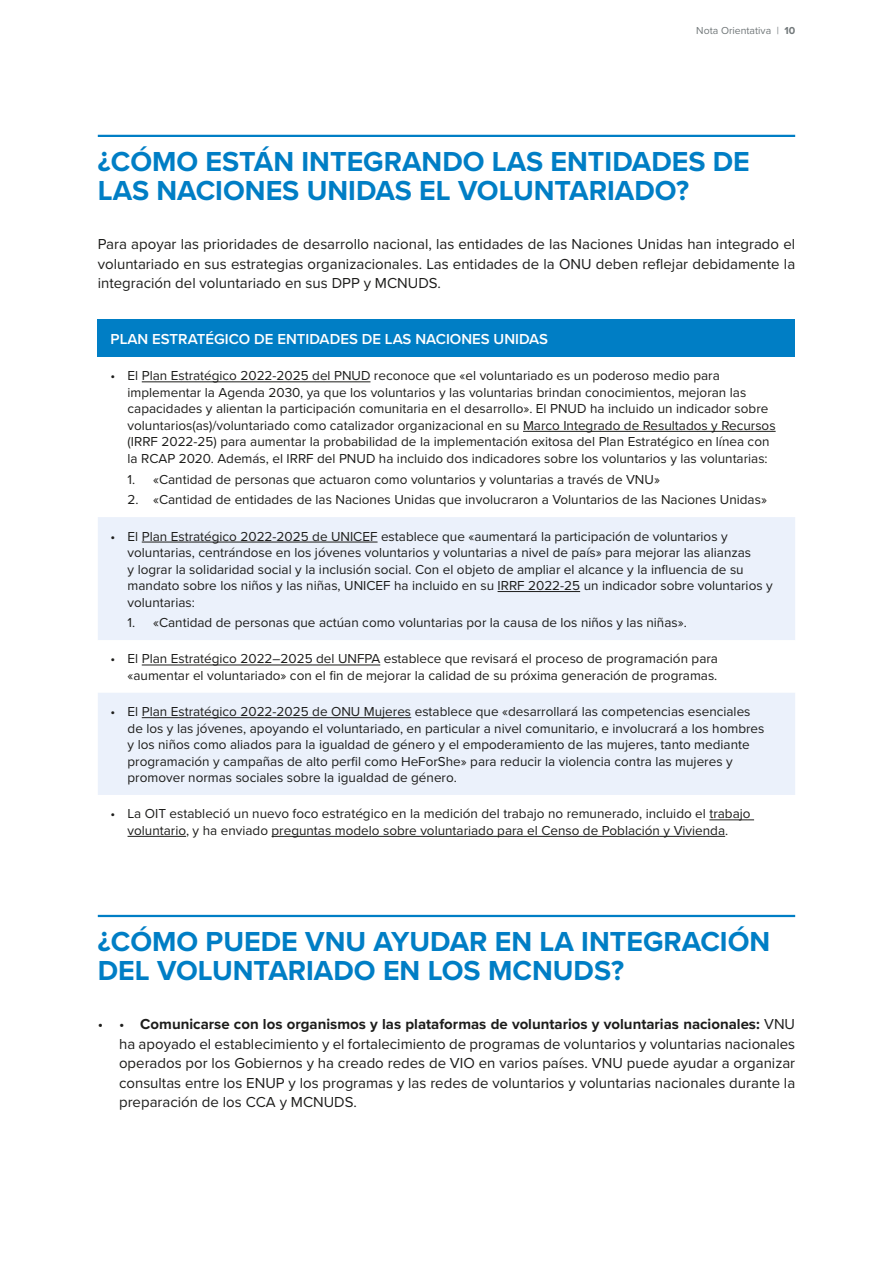
<style>
.page{position:relative;width:893px;height:1263px;background:#fff}
.page>*{position:absolute;margin:0;border:0;box-sizing:border-box;transform-origin:0 0}
.t1{font:700 28.5px/28.5px "Proxima Nova";color:#007ec5}
.t2{font:15px/19.5px "Proxima Nova";color:#1d1d1b;text-align:justify}
.t3{font:600 15px "Proxima Nova";color:#fff}
.t4{font:13.5px/16.5px "Proxima Nova";color:#1d1d1b}
.t5{font:10.5px "Proxima Nova";color:#72787a}
.s1{font-weight:700}
</style>
<div class="page">
<hr style="left:98px;top:135px;width:697px;height:2px;background:#007ec5">
<hr style="left:98px;top:915px;width:697px;height:2px;background:#007ec5">
<div style="left:98px;top:320px;width:697px;height:37px;background:#007ec5"></div>
<svg style="left:98px;top:517px;width:697px;height:278px;fill:#ebf1fb"></svg>
<hr style="left:142px;top:382px;width:228px;height:1px;background:#1d1d1b">
<hr style="left:523px;top:431px;width:253px;height:1px;background:#1d1d1b">
<hr style="left:142px;top:542px;width:236px;height:1px;background:#1d1d1b">
<hr style="left:498px;top:591px;width:82px;height:1px;background:#1d1d1b">
<hr style="left:142px;top:665px;width:238px;height:1px;background:#1d1d1b">
<hr style="left:142px;top:717px;width:269px;height:1px;background:#1d1d1b">
<hr style="left:709px;top:820px;width:45px;height:1px;background:#1d1d1b">
<hr style="left:128px;top:836px;width:58px;height:1px;background:#1d1d1b">
<hr style="left:272px;top:836px;width:453px;height:1px;background:#1d1d1b">
<p class="t5" style="left:696px;top:24px;width:100px">Nota Orientativa | <span class="s1">10</span></p>
<h1 class="t1" style="left:98px;top:148px;width:654px">¿CÓMO ESTÁN INTEGRANDO LAS ENTIDADES DE<br>LAS NACIONES UNIDAS EL VOLUNTARIADO?</h1>
<p class="t2" style="left:98px;top:235px;width:699px">Para apoyar las prioridades de desarrollo nacional, las entidades de las Naciones Unidas han integrado el voluntariado en sus estrategias organizacionales. Las entidades de la ONU deben reflejar debidamente la integración del voluntariado en sus DPP y MCNUDS.</p>
<p class="t3" style="left:111px;top:330px;width:439px">PLAN ESTRATÉGICO DE ENTIDADES DE LAS NACIONES UNIDAS</p>
<p class="t4" style="left:128px;top:368px;width:650px;text-indent:-17px">• El Plan Estratégico 2022-2025 del PNUD reconoce que «el voluntariado es un poderoso medio para implementar la Agenda 2030, ya que los voluntarios y las voluntarias brindan conocimientos, mejoran las capacidades y alientan la participación comunitaria en el desarrollo». El PNUD ha incluido un indicador sobre voluntarios(as)/voluntariado como catalizador organizacional en su Marco Integrado de Resultados y Recursos (IRRF 2022-25) para aumentar la probabilidad de la implementación exitosa del Plan Estratégico en línea con la RCAP 2020. Además, el IRRF del PNUD ha incluido dos indicadores sobre los voluntarios y las voluntarias:</p>
<p class="t4" style="left:128px;top:471px;width:534px">1. «Cantidad de personas que actuaron como voluntarios y voluntarias a través de VNU»</p>
<p class="t4" style="left:128px;top:492px;width:641px">2. «Cantidad de entidades de las Naciones Unidas que involucraron a Voluntarios de las Naciones Unidas»</p>
<p class="t4" style="left:128px;top:528px;width:647px;text-indent:-17px">• El Plan Estratégico 2022-2025 de UNICEF establece que «aumentará la participación de voluntarios y voluntarias, centrándose en los jóvenes voluntarios y voluntarias a nivel de país» para mejorar las alianzas<br>y lograr la solidaridad social y la inclusión social. Con el objeto de ampliar el alcance y la influencia de su mandato sobre los niños y las niñas, UNICEF ha incluido en su IRRF 2022-25 un indicador sobre voluntarios y voluntarias:</p>
<p class="t4" style="left:128px;top:615px;width:561px">1. «Cantidad de personas que actúan como voluntarias por la causa de los niños y las niñas».</p>
<p class="t4" style="left:111px;top:651px;width:609px;text-align:right">• El Plan Estratégico 2022–2025 del UNFPA establece que revisará el proceso de programación para «aumentar el voluntariado» con el fin de mejorar la calidad de su próxima generación de programas.</p>
<p class="t4" style="left:128px;top:704px;width:638px;text-indent:-17px">• El Plan Estratégico 2022-2025 de ONU Mujeres establece que «desarrollará las competencias esenciales de los y las jóvenes, apoyando el voluntariado, en particular a nivel comunitario, e involucrará a los hombres y los niños como aliados para la igualdad de género y el empoderamiento de las mujeres, tanto mediante programación y campañas de alto perfil como HeForShe» para reducir la violencia contra las mujeres y promover normas sociales sobre la igualdad de género.</p>
<p class="t4" style="left:111px;top:806px;width:642px;text-align:center">• La OIT estableció un nuevo foco estratégico en la medición del trabajo no remunerado, incluido el trabajo voluntario, y ha enviado preguntas modelo sobre voluntariado para el Censo de Población y Vivienda.</p>
<h1 class="t1" style="left:98px;top:928px;width:674px">¿CÓMO PUEDE VNU AYUDAR EN LA INTEGRACIÓN<br>DEL VOLUNTARIADO EN LOS MCNUDS?</h1>
<p class="t2" style="left:119px;top:1015px;width:678px;text-indent:-21px">• • <span class="s1">Comunicarse con los organismos y las plataformas de voluntarios y voluntarias nacionales:</span> VNU ha apoyado el establecimiento y el fortalecimiento de programas de voluntarios y voluntarias nacionales operados por los Gobiernos y ha creado redes de VIO en varios países. VNU puede ayudar a organizar consultas entre los ENUP y los programas y las redes de voluntarios y voluntarias nacionales durante la preparación de los CCA y MCNUDS.</p>
</div>
